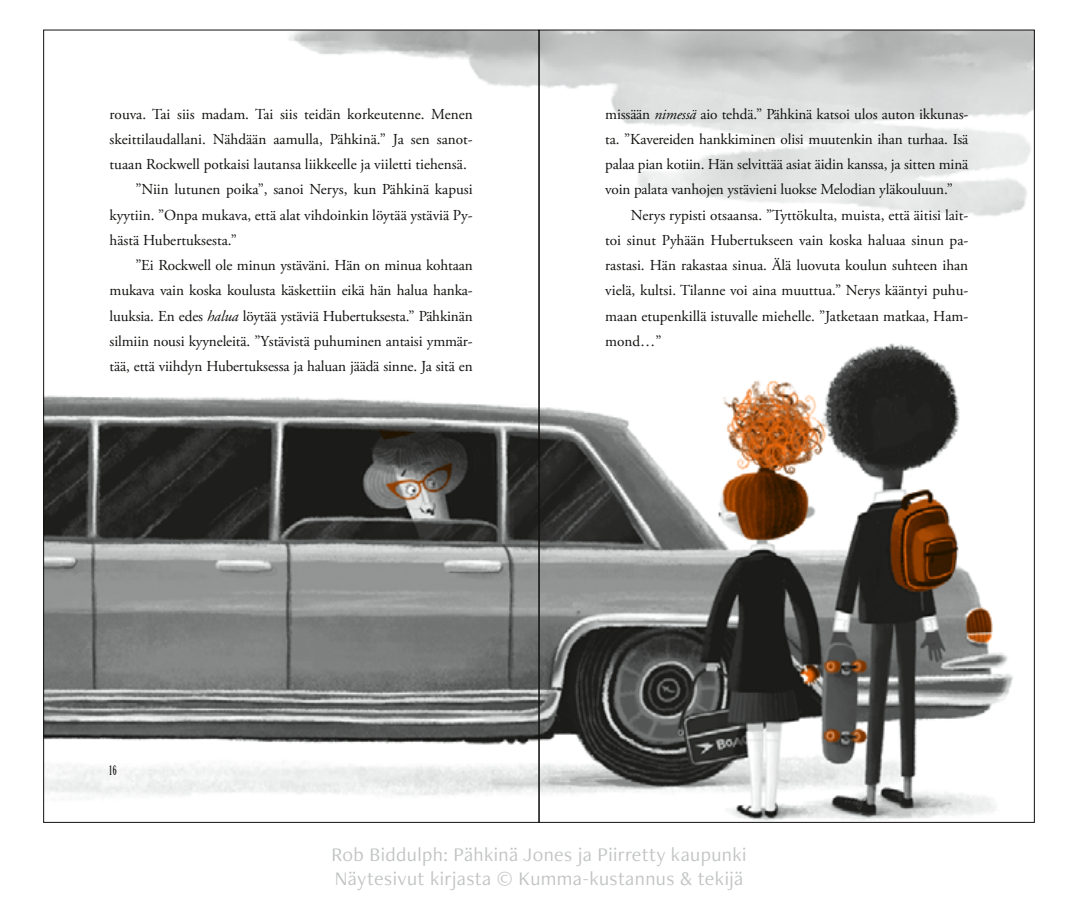
<style>
.page{position:relative;width:1078px;height:908px;background:#fff}
.page>*{position:absolute;margin:0;border:0;box-sizing:border-box;transform-origin:0 0}
.t1{font:20px/24px "Freight Neo Pro";letter-spacing:.02em;color:#c2c4c4}
.t2{font:15.2px/25.2px "Adobe Garamond Pro";letter-spacing:-.01em;color:#11110f;text-align:justify}
.t3{font:13px "Birch Std";color:#11110f}
.s1{font-style:italic}
</style>
<div class="page">
<img style="left:45px;top:32px;width:987px;height:788px">
<p class="t2" style="left:110px;top:102px;width:364px">rouva. Tai siis madam. Tai siis teidän korkeutenne. Menen</p>
<p class="t2" style="left:110px;top:127px;width:364px">skeittilaudallani. Nähdään aamulla, Pähkinä.” Ja sen sanot-</p>
<p class="t2" style="left:110px;top:152px;width:358px">tuaan Rockwell potkaisi lautansa liikkeelle ja viiletti tiehensä.</p>
<p class="t2" style="left:135px;top:177px;width:339px">”Niin lutunen poika”, sanoi Nerys, kun Pähkinä kapusi</p>
<p class="t2" style="left:110px;top:202px;width:364px">kyytiin. ”Onpa mukava, että alat vihdoinkin löytää ystäviä Py-</p>
<p class="t2" style="left:110px;top:228px;width:129px">hästä Hubertuksesta.”</p>
<p class="t2" style="left:135px;top:253px;width:339px">”Ei Rockwell ole minun ystäväni. Hän on minua kohtaan</p>
<p class="t2" style="left:110px;top:278px;width:364px">mukava vain koska koulusta käskettiin eikä hän halua hanka-</p>
<p class="t2" style="left:110px;top:303px;width:364px">luuksia. En edes <span class="s1">halua</span> löytää ystäviä Hubertuksesta.” Pähkinän</p>
<p class="t2" style="left:110px;top:329px;width:364px">silmiin nousi kyyneleitä. ”Ystävistä puhuminen antaisi ymmär-</p>
<p class="t2" style="left:110px;top:354px;width:364px">tää, että viihdyn Hubertuksessa ja haluan jäädä sinne. Ja sitä en</p>
<p class="t2" style="left:605px;top:102px;width:364px">missään <span class="s1">nimessä</span> aio tehdä.” Pähkinä katsoi ulos auton ikkunas&shy;ta. ”Kavereiden hankkiminen olisi muutenkin ihan turhaa. Isä palaa pian kotiin. Hän selvittää asiat äidin kanssa, ja sitten minä voin palata vanhojen ystävieni luokse Melodian yläkouluun.”</p>
<p class="t2" style="left:605px;top:202px;width:364px;text-indent:26px">Nerys rypisti otsaansa. ”Tyttökulta, muista, että äitisi lait&shy;toi sinut Pyhään Hubertukseen vain koska haluaa sinun pa&shy;rastasi. Hän rakastaa sinua. Älä luovuta koulun suhteen ihan vielä, kultsi. Tilanne voi aina muuttua.” Nerys kääntyi puhu&shy;maan etupenkillä istuvalle miehelle. ”Jatketaan matkaa, Ham&shy;mond…”</p>
<p class="t3" style="left:110px;top:762px;width:9px">16</p>
<h1 class="t1" style="left:331px;top:841px;width:416px">Rob Biddulph: Pähkinä Jones ja Piirretty kaupunki<br>Näytesivut kirjasta © Kumma-kustannus &amp; tekijä</h1>
</div>
